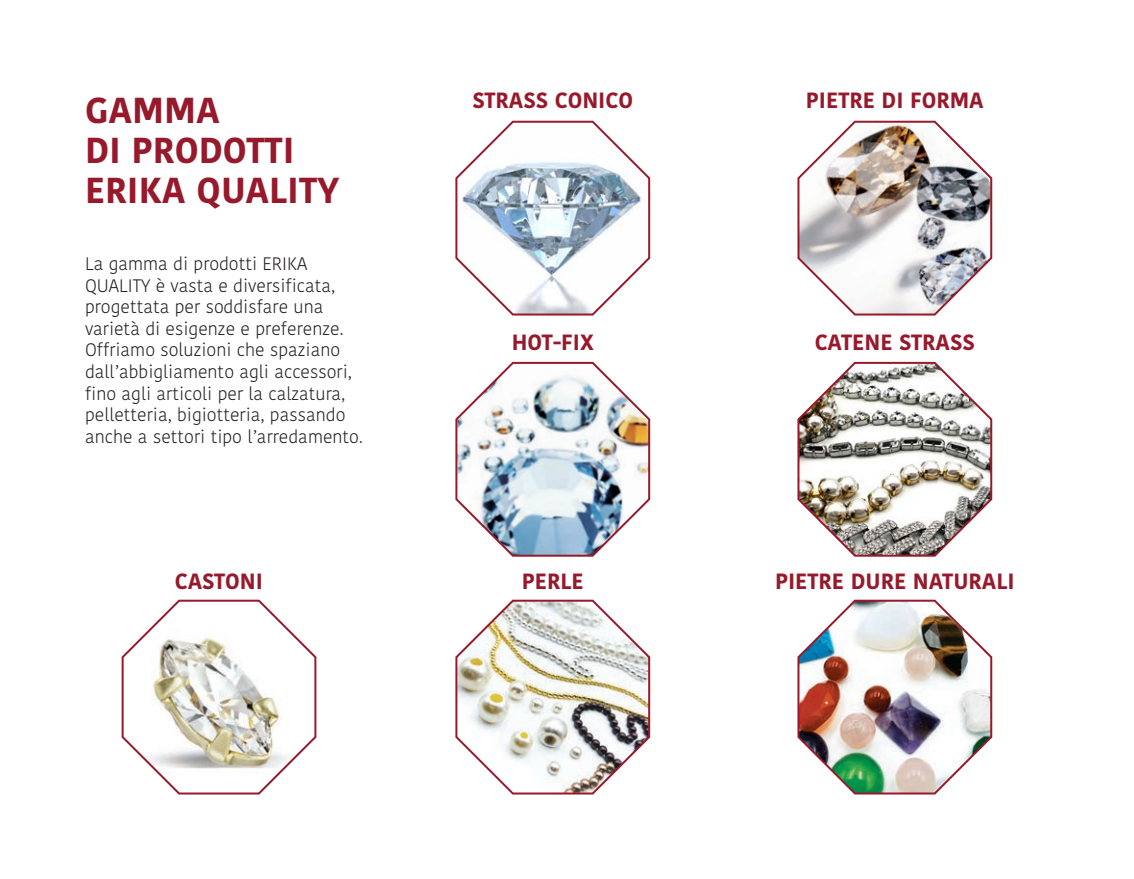
<style>
.page{position:relative;width:1134px;height:879px;background:#fff}
.page>*{position:absolute;margin:0;border:0;box-sizing:border-box;transform-origin:0 0}
.t1{font:700 36px/40px "Kohinoor Telugu";color:#971a2c}
.t2{font:700 22px "Kohinoor Telugu";color:#971a2c}
.t3{font:300 18px/21.6px "Kohinoor Telugu";color:#231f20}
</style>
<div class="page">
<img style="left:797px;top:120px;width:196px;height:196px">
<img style="left:797px;top:361px;width:196px;height:196px">
<img style="left:797px;top:599px;width:196px;height:196px">
<svg style="left:455px;top:120px;width:196px;height:196px"></svg>
<img style="left:455px;top:361px;width:196px;height:196px">
<img style="left:455px;top:599px;width:196px;height:196px">
<svg style="left:121px;top:599px;width:196px;height:196px"></svg>
<h1 class="t1" style="left:85px;top:90px;width:256px">GAMMA<br>DI PRODOTTI<br>ERIKA QUALITY</h1>
<p class="t2" style="left:472px;top:88px;width:162px">STRASS CONICO</p>
<p class="t2" style="left:806px;top:88px;width:179px">PIETRE DI FORMA</p>
<p class="t3" style="left:85px;top:253px;width:279px">La gamma di prodotti ERIKA QUALITY è vasta e diversificata, progettata per soddisfare una varietà di esigenze e preferenze.<br>Offriamo soluzioni che spaziano dall’abbigliamento agli accessori, fino agli articoli per la calzatura, pelletteria, bigiotteria, passando anche a settori tipo l’arredamento.</p>
<p class="t2" style="left:512px;top:329px;width:83px">HOT-FIX</p>
<p class="t2" style="left:815px;top:329px;width:162px">CATENE STRASS</p>
<p class="t2" style="left:175px;top:568px;width:90px">CASTONI</p>
<p class="t2" style="left:522px;top:568px;width:63px">PERLE</p>
<p class="t2" style="left:775px;top:568px;width:241px">PIETRE DURE NATURALI</p>
</div>
